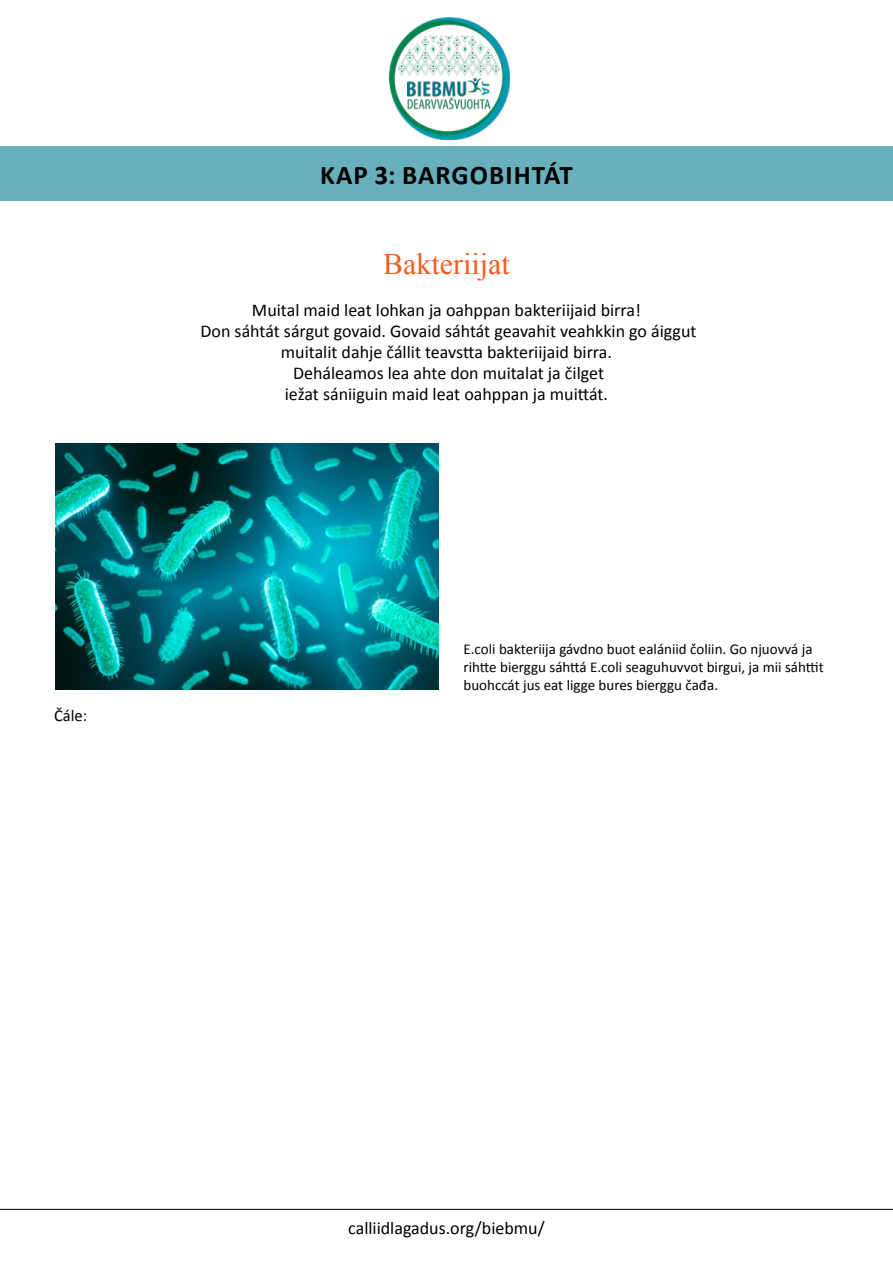
<style>
.page{position:relative;width:893px;height:1263px;background:#fff}
.page>*{position:absolute;margin:0;border:0;box-sizing:border-box;transform-origin:0 0}
.t1{font:30px "Times New Roman";color:#f85a23}
.t2{font:700 27px "Calibri";letter-spacing:.04em;color:#000}
.t3{font:18px/21px "Calibri";color:#000;text-align:center}
.t4{font:16.5px "Calibri";color:#000}
.t5{font:15px/18px "Calibri";color:#000}
</style>
<div class="page">
<hr style="left:0;top:1209px;width:893px;height:1px;background:#000">
<img style="left:389px;top:17px;width:120px;height:122px">
<div style="left:0;top:147px;width:893px;height:54px;background:#68b0bb"></div>
<img style="left:55px;top:443px;width:384px;height:247px">
<p class="t4" style="left:54px;top:705px;width:35px">Čále:</p>
<h2 class="t2" style="left:320px;top:158px;width:254px">KAP 3: BARGOBIHTÁT</h2>
<h1 class="t1" style="left:383px;top:244px;width:128px">Bakteriijat</h1>
<p class="t3" style="left:201px;top:300px;width:497px">Muital maid leat lohkan ja oahppan bakteriijaid birra!<br>Don sáhtát sárgut govaid. Govaid sáhtát geavahit veahkkin go áiggut muitalit dahje čállit teavstta bakteriijaid birra.<br>Deháleamos lea ahte don muitalat ja čilget<br>iežat sániiguin maid leat oahppan ja muittát.</p>
<p class="t5" style="left:463px;top:640px;width:362px">E.coli bakteriija gávdno buot ealániid čoliin. Go njuovvá ja rihtte bierggu sáhttá E.coli seaguhuvvot birgui, ja mii sáhttit buohccát jus eat ligge bures bierggu čađa.</p>
<p class="t3" style="left:348px;top:1217px;width:198px">calliidlagadus.org/biebmu/</p>
</div>
